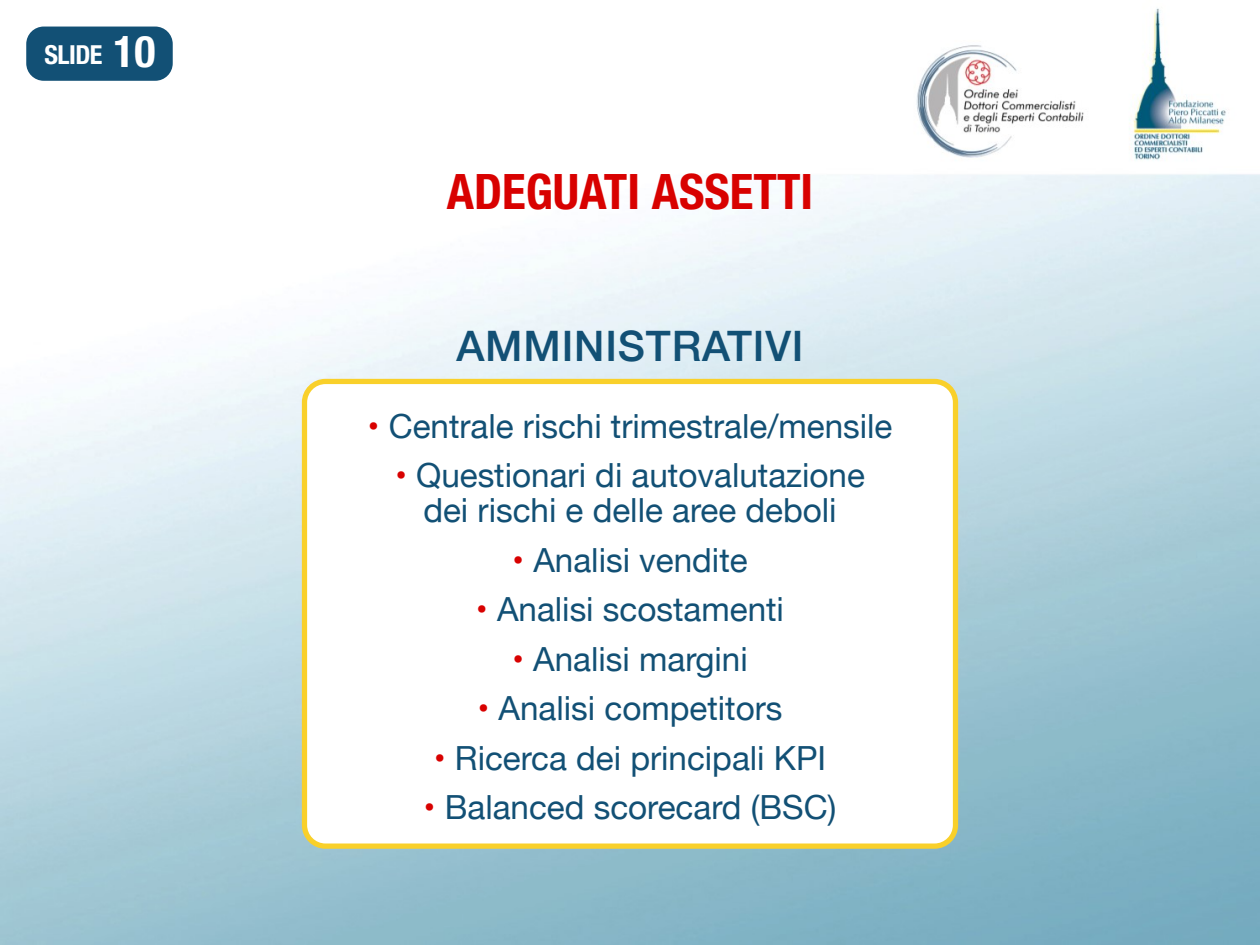
<style>
.page{position:relative;width:1260px;height:945px;background:#fff}
.page>*{position:absolute;margin:0;border:0;box-sizing:border-box;transform-origin:0 0}
.t1{font:700 condensed 49px "Helvetica Neue LT Std";color:#d80100}
.t2{font:500 42px "Helvetica Neue";letter-spacing:.02em;color:#125075}
.t3{font:33.25px/35px "Helvetica Neue";color:#125075;text-align:center}
.t4{font:700 condensed 26.25px "Helvetica Neue LT Std";letter-spacing:-.02em;color:#fff}
.s1{font-size:43.75px}
.s2{font-size:33.6px;color:#d80100}
</style>
<div class="page">
<img style="left:0;top:8px;width:1260px;height:937px">
<div style="left:304px;top:381px;width:652px;height:465px;background:#fff;border-radius:21px"></div>
<div style="left:302px;top:379px;width:656px;height:470px;border:5px solid #f9d02a;border-radius:21px"></div>
<div style="left:26px;top:27px;width:147px;height:54px;background:#125075;border-radius:18px"></div>
<p class="t4" style="left:44px;top:38px;width:113px">SLIDE <span class="s1">10</span></p>
<h1 class="t1" style="left:447px;top:162px;width:368px">ADEGUATI ASSETTI</h1>
<p class="t2" style="left:456px;top:313px;width:349px">AMMINISTRATIVI</p>
<p class="t3" style="left:368px;top:410px;width:526px"><span class="s2">•</span> Centrale rischi trimestrale/mensile</p>
<p class="t3" style="left:395px;top:460px;width:471px"><span class="s2">•</span> Questionari di autovalutazione dei rischi e delle aree deboli</p>
<p class="t3" style="left:512px;top:544px;width:237px"><span class="s2">•</span> Analisi vendite</p>
<p class="t3" style="left:476px;top:594px;width:310px"><span class="s2">•</span> Analisi scostamenti</p>
<p class="t3" style="left:512px;top:643px;width:237px"><span class="s2">•</span> Analisi margini</p>
<p class="t3" style="left:478px;top:693px;width:306px"><span class="s2">•</span> Analisi competitors</p>
<p class="t3" style="left:434px;top:742px;width:394px"><span class="s2">•</span> Ricerca dei principali KPI</p>
<p class="t3" style="left:424px;top:792px;width:414px"><span class="s2">•</span> Balanced scorecard (BSC)</p>
</div>
